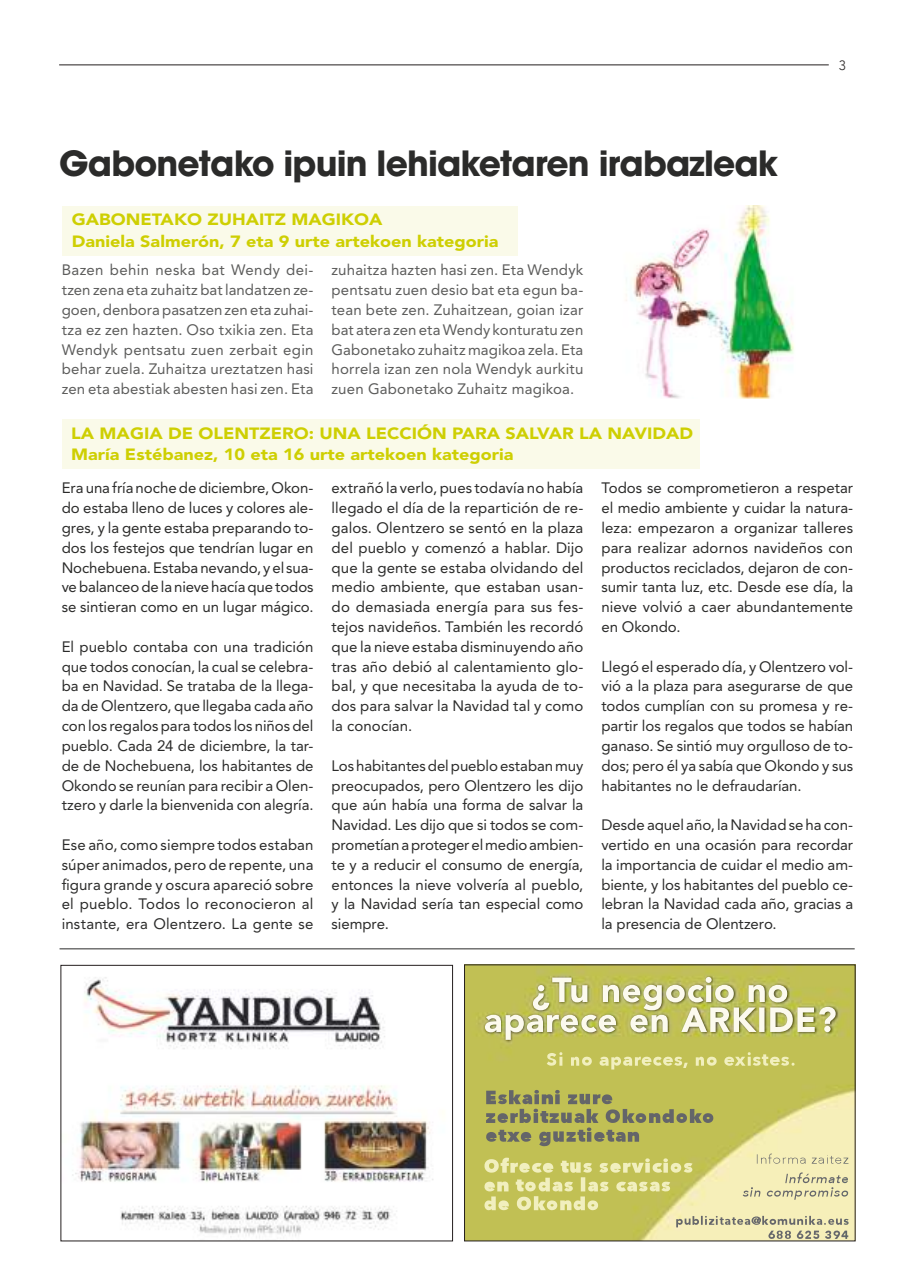
<style>
.page{position:relative;width:915px;height:1285px;background:#fff}
.page>*{position:absolute;margin:0;border:0;box-sizing:border-box;transform-origin:0 0}
.t1{font:700 34.5px "Avant Garde LT";letter-spacing:-.025em;color:#2b2b2a}
.t2{font:900 16.2px/21.6px "Avenir LT Std";color:#cecf02;scale:1.11 1}
.t3{font:15px/19.8px "Avenir LT Std";color:#2b2b2a;text-align:justify}
.t4{font:15px/19.8px "Avenir LT Std";letter-spacing:.01em;color:#5c5c5b;text-align:justify}
.t5{font:300 13.5px "Avenir";color:#2e2b2a}
</style>
<div class="page">
<hr style="left:59px;top:65px;width:769px;height:1px;background:#241f1f">
<div style="left:63px;top:205px;width:455px;height:50px;background:#fafae9"></div>
<div style="left:63px;top:419px;width:636px;height:50px;background:#fafae9"></div>
<hr style="left:59px;top:948px;width:795px;height:1px;background:#2b2b2a">
<img style="left:626px;top:205px;width:168px;height:193px">
<img style="left:466px;top:966px;width:387px;height:272px">
<img style="left:484px;top:976px;width:303px;height:63px">
<img style="left:546px;top:1051px;width:62px;height:14px">
<img style="left:756px;top:1153px;width:49px;height:10px">
<img style="left:486px;top:1089px;width:104px;height:15px">
<img style="left:484px;top:1157px;width:69px;height:15px">
<div style="left:464px;top:964px;width:391px;height:276px;border:1px solid #241f1f"></div>
<img style="left:72px;top:977px;width:361px;height:260px">
<h1 class="t1" style="left:59px;top:150px;width:720px">Gabonetako ipuin lehiaketaren irabazleak</h1>
<p class="t2" style="left:72px;top:209px;width:385px">GABONETAKO ZUHAITZ MAGIKOA<br>Daniela Salmerón, 7 eta 9 urte artekoen kategoria</p>
<p class="t5" style="left:838px;top:58px;width:9px">3</p>
<p class="t4" style="left:62px;top:260px;width:253px">Bazen behin neska bat Wendy dei&shy;tzen zena eta zuhaitz bat landatzen ze&shy;goen, denbora pasatzen zen eta zuhai&shy;tza ez zen hazten. Oso txikia zen. Eta Wendyk pentsatu zuen zerbait egin behar zuela. Zuhaitza ureztatzen hasi zen eta abestiak abesten hasi zen. Eta</p>
<p class="t4" style="left:331px;top:260px;width:253px">zuhaitza hazten hasi zen. Eta Wendyk pentsatu zuen desio bat eta egun ba&shy;tean bete zen. Zuhaitzean, goian izar bat atera zen eta Wendy konturatu zen Gabonetako zuhaitz magikoa zela. Eta horrela izan zen nola Wendyk aurkitu zuen Gabonetako Zuhaitz magikoa.</p>
<p class="t2" style="left:71px;top:422px;width:561px">LA MAGIA DE OLENTZERO: UNA LECCIÓN PARA SALVAR LA NAVIDAD<br>María Estébanez, 10 eta 16 urte artekoen kategoria</p>
<p class="t3" style="left:331px;top:478px;width:253px">extrañó la verlo, pues todavía no había llegado el día de la repartición de re&shy;galos. Olentzero se sentó en la plaza del pueblo y comenzó a hablar. Dijo que la gente se estaba olvidando del medio ambiente, que estaban usan&shy;do demasiada energía para sus fes&shy;tejos navideños. También les recordó que la nieve estaba disminuyendo año tras año debió al calentamiento glo&shy;bal, y que necesitaba la ayuda de to&shy;dos para salvar la Navidad tal y como la conocían.</p>
<p class="t3" style="left:331px;top:755px;width:253px">Los habitantes del pueblo estaban muy preocupados, pero Olentzero les dijo que aún había una forma de salvar la Navidad. Les dijo que si todos se com&shy;prometían a proteger el medio ambien&shy;te y a reducir el consumo de energía, entonces la nieve volvería al pueblo, y la Navidad sería tan especial como siempre.</p>
<p class="t3" style="left:62px;top:478px;width:253px">Era una fría noche de diciembre, Okon&shy;do estaba lleno de luces y colores ale&shy;gres, y la gente estaba preparando to&shy;dos los festejos que tendrían lugar en Nochebuena. Estaba nevando, y el sua&shy;ve balanceo de la nieve hacía que todos se sintieran como en un lugar mágico.</p>
<p class="t3" style="left:62px;top:637px;width:253px">El pueblo contaba con una tradición que todos conocían, la cual se celebra&shy;ba en Navidad. Se trataba de la llega&shy;da de Olentzero, que llegaba cada año con los regalos para todos los niños del pueblo. Cada 24 de diciembre, la tar&shy;de de Nochebuena, los habitantes de Okondo se reunían para recibir a Olen&shy;tzero y darle la bienvenida con alegría.</p>
<p class="t3" style="left:62px;top:835px;width:253px">Ese año, como siempre todos estaban súper animados, pero de repente, una figura grande y oscura apareció sobre el pueblo. Todos lo reconocieron al instante, era Olentzero. La gente se</p>
<p class="t3" style="left:601px;top:478px;width:253px">Todos se comprometieron a respetar el medio ambiente y cuidar la natura&shy;leza: empezaron a organizar talleres para realizar adornos navideños con productos reciclados, dejaron de con&shy;sumir tanta luz, etc. Desde ese día, la nieve volvió a caer abundantemente en Okondo.</p>
<p class="t3" style="left:601px;top:656px;width:253px">Llegó el esperado día, y Olentzero vol&shy;vió a la plaza para asegurarse de que todos cumplían con su promesa y re&shy;partir los regalos que todos se habían ganaso. Se sintió muy orgulloso de to&shy;dos; pero él ya sabía que Okondo y sus habitantes no le defraudarían.</p>
<p class="t3" style="left:601px;top:815px;width:253px">Desde aquel año, la Navidad se ha con&shy;vertido en una ocasión para recordar la importancia de cuidar el medio am&shy;biente, y los habitantes del pueblo ce&shy;lebran la Navidad cada año, gracias a la presencia de Olentzero.</p>
</div>
